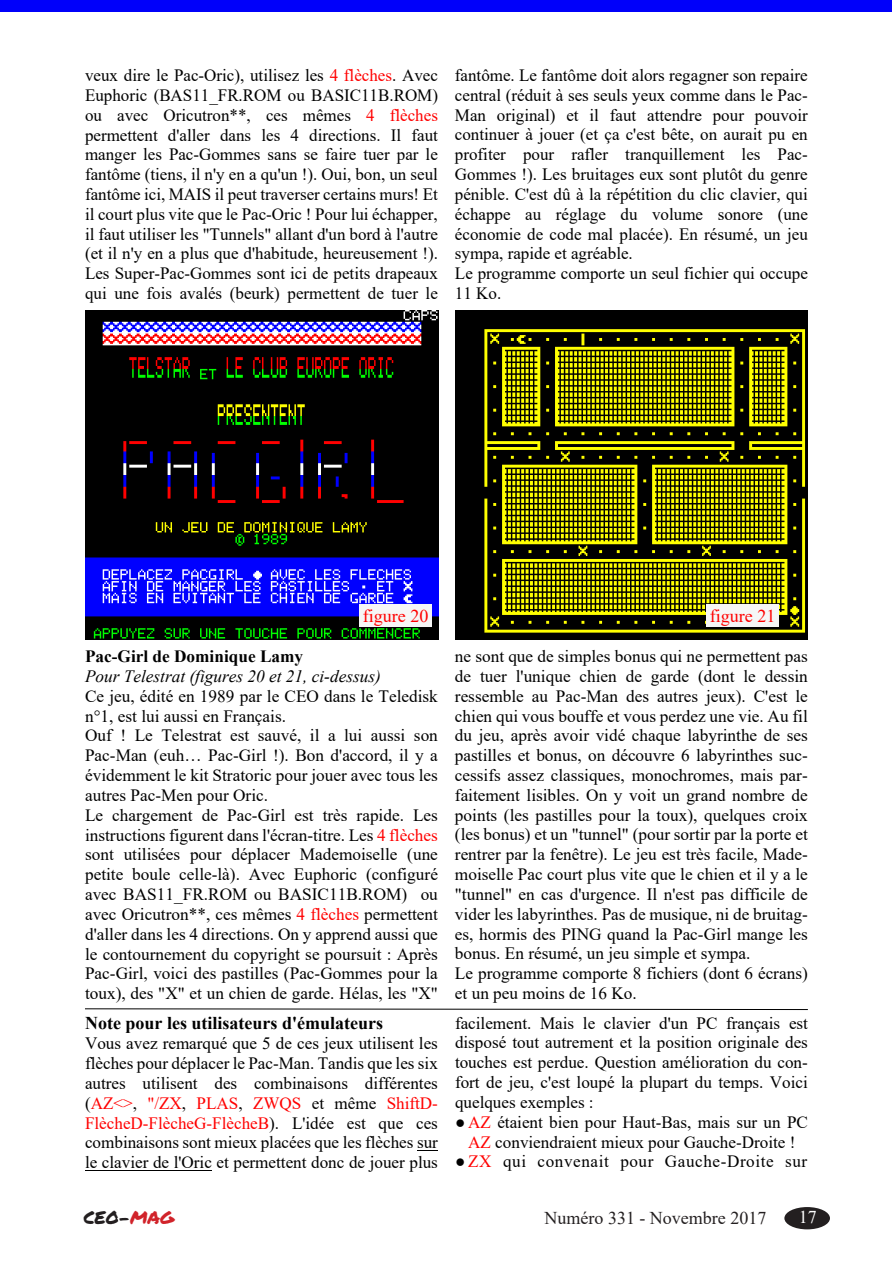
<style>
.page{position:relative;width:893px;height:1263px;background:#fff}
.page>*{position:absolute;margin:0;border:0;box-sizing:border-box;transform-origin:0 0}
.t1{font:700 18px "Times New Roman";color:#000}
.t2{font:18px "Times New Roman";color:#231f20}
.t3{font:18px "Times New Roman";color:#f00}
.t4{font:18px "Permanent Marker";letter-spacing:-.005em;color:#231f20}
.t5{font:18px "Times New Roman";color:#fff}
.t6{font:17.25px/19.8px "Times New Roman";color:#000}
.t7{font:17.25px "Times New Roman";letter-spacing:.035em;color:#000}
.s1{color:#f00}
.s2{font-weight:700}
.s3{font-style:italic}
.s4{font-style:inherit}
.s5{color:#d1232a}
</style>
<div class="page">
<div style="left:784px;top:1207px;width:46px;height:22px;background:#231f20;border-radius:50%"></div>
<div style="left:0;top:0;width:891px;height:11px;background:#0000fa"></div>
<img style="left:85px;top:310px;width:353px;height:330px">
<img style="left:455px;top:310px;width:353px;height:330px">
<div style="left:359px;top:604px;width:73px;height:22px;background:#f6f6f6"></div>
<div style="left:706px;top:604px;width:73px;height:22px;background:#f6f6f6"></div>
<svg style="left:85px;top:1009px;width:723px;height:1px"></svg>
<svg style="left:417px;top:1150px;width:21px;height:1px"></svg>
<hr style="left:85px;top:1170px;width:127px;height:1px;background:#000">
<p class="t6" style="left:85px;top:65px;width:354px;text-align:justify">veux dire le Pac-Oric), utilisez les <span class="s1">4 flèches</span>. Avec Euphoric (BAS11_FR.ROM ou BASIC11B.ROM) ou avec Oricutron**, ces mêmes <span class="s1">4 flèches </span>permettent d'aller dans les 4 directions. Il faut manger les Pac-Gommes sans se faire tuer par le fantôme (tiens, il n'y en a qu'un !). Oui, bon, un seul fantôme ici, MAIS il peut traverser certains murs! Et il court plus vite que le Pac-Oric ! Pour lui échapper, il faut utiliser les "Tunnels" allant d'un bord à l'autre (et il n'y en a plus que d'habitude, heureusement !).<br>Les Super-Pac-Gommes sont ici de petits drapeaux qui une fois avalés (beurk) permettent de tuer le</p>
<p class="t6" style="left:455px;top:65px;width:354px">fantôme. Le fantôme doit alors regagner son repaire central (réduit à ses seuls yeux comme dans le Pac-Man original) et il faut attendre pour pouvoir continuer à jouer (et ça c'est bête, on aurait pu en profiter pour rafler tranquillement les Pac-Gommes !). Les bruitages eux sont plutôt du genre pénible. C'est dû à la répétition du clic clavier, qui échappe au réglage du volume sonore (une économie de code mal placée). En résumé, un jeu sympa, rapide et agréable.<br>Le programme comporte un seul fichier qui occupe 11 Ko.</p>
<p class="t3" style="left:363px;top:603px;width:67px">figure 20</p>
<p class="t3" style="left:710px;top:603px;width:67px">figure 21</p>
<p class="t6" style="left:85px;top:646px;width:354px"><span class="s2">Pac-Girl de Dominique Lamy<br></span><span class="s3">Pour Telestrat (figures 20 et 21, ci-dessus)<br></span>Ce jeu, édité en 1989 par le CEO dans le Teledisk n°1, est lui aussi en Français.<br>Ouf ! Le Telestrat est sauvé, il a lui aussi son Pac-Man (euh… Pac-Girl !). Bon d'accord, il y a évidemment le kit Stratoric pour jouer avec tous les autres Pac-Men pour Oric.<br>Le chargement de Pac-Girl est très rapide. Les instructions figurent dans l'écran-titre. Les <span class="s1">4 flèches </span>sont utilisées pour déplacer Mademoiselle (une petite boule celle-là). Avec Euphoric (configuré avec BAS11_FR.ROM ou BASIC11B.ROM) ou avec Oricutron**, ces mêmes <span class="s1">4 flèches</span> permettent d'aller dans les 4 directions. On y apprend aussi que le contournement du copyright se poursuit : Après Pac-Girl, voici des pastilles (Pac-Gommes pour la toux), des "X" et un chien de garde. Hélas, les "X"</p>
<p class="t6" style="left:455px;top:646px;width:354px">ne sont que de simples bonus qui ne permettent pas de tuer l'unique chien de garde (dont le dessin ressemble au Pac-Man des autres jeux). C'est le chien qui vous bouffe et vous perdez une vie. Au fil du jeu, après avoir vidé chaque labyrinthe de ses pastilles et bonus, on découvre 6 labyrinthes suc&shy;cessifs assez classiques, monochromes, mais par&shy;faitement lisibles. On y voit un grand nombre de points (les pastilles pour la toux), quelques croix (les bonus) et un "tunnel" (pour sortir par la porte et rentrer par la fenêtre). Le jeu est très facile, Made&shy;moiselle Pac court plus vite que le chien et il y a le "tunnel" en cas d'urgence. Il n'est pas difficile de vider les labyrinthes. Pas de musique, ni de bruitag&shy;es, hormis des PING quand la Pac-Girl mange les bonus. En résumé, un jeu simple et sympa.<br>Le programme comporte 8 fichiers (dont 6 écrans) et un peu moins de 16 Ko.</p>
<p class="t1" style="left:85px;top:1010px;width:300px">Note pour les utilisateurs d'émulateurs</p>
<p class="t6" style="left:85px;top:1033px;width:354px;text-align:justify">Vous avez remarqué que 5 de ces jeux utilisent les flèches pour déplacer le Pac-Man. Tandis que les six autres utilisent des combinaisons différentes (<span class="s1">AZ&lt;&gt;</span>, <span class="s1">"/ZX</span>, <span class="s1">PLAS</span>, <span class="s1">ZWQS</span> et même <span class="s1">ShiftD-FlècheD-FlècheG-FlècheB</span>). L'idée est que ces combinaisons sont mieux placées que les flèches sur le clavier de l'Oric et permettent donc de jouer plus</p>
<p class="t6" style="left:455px;top:1012px;width:354px;text-align:justify">facilement. Mais le clavier d'un PC français est disposé tout autrement et la position originale des touches est perdue. Question amélioration du con&shy;fort de jeu, c'est loupé la plupart du temps. Voici quelques exemples :</p>
<p class="t6" style="left:455px;top:1111px;width:354px;text-align:center"><span class="s4">●</span> <span class="s1">AZ</span> étaient bien pour Haut-Bas, mais sur un PC<br><span class="s1">AZ</span> conviendraient mieux pour Gauche-Droite !</p>
<p class="t7" style="left:455px;top:1149px;width:354px"><span class="s4">●</span> <span class="s1">ZX</span> qui convenait pour Gauche-Droite sur</p>
<p class="t4" style="left:84px;top:1204px;width:92px">CEO-<span class="s5">MAG</span></p>
<p class="t2" style="left:544px;top:1205px;width:223px">Numéro 331 - Novembre 2017</p>
<p class="t5" style="left:799px;top:1204px;width:19px">17</p>
</div>
